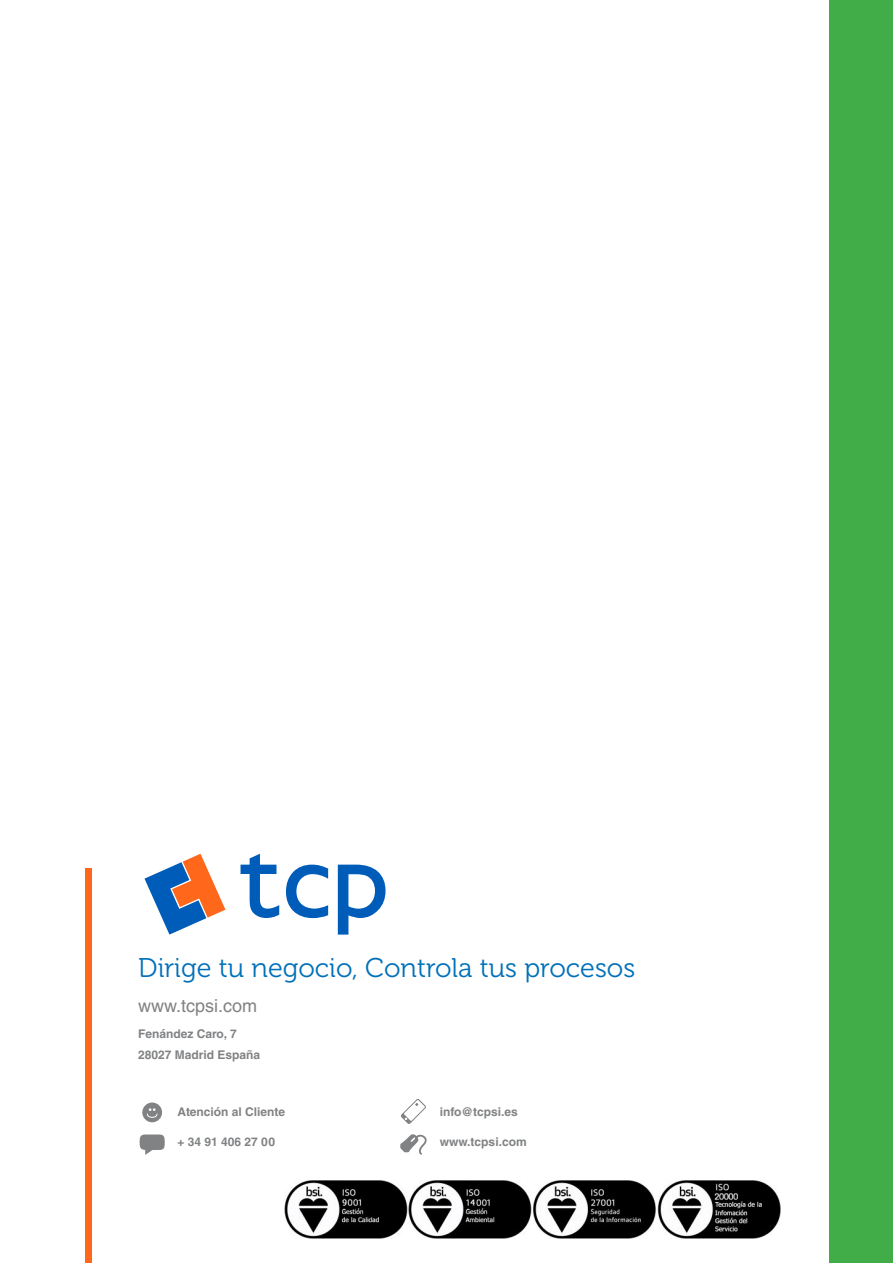
<style>
.page{position:relative;width:893px;height:1263px;background:#fff}
.page>*{position:absolute;margin:0;border:0;box-sizing:border-box;transform-origin:0 0}
.t1{font:27px "Museo 300";color:#0070b9}
.t2{font:18px "Helvetica LT Std";color:#808284}
.t3{font:700 12px/21px "Helvetica LT Std";color:#808284}
</style>
<div class="page">
<div style="left:829px;top:0;width:63px;height:1263px;background:#41ad49"></div>
<svg style="left:401px;top:1099px;width:25px;height:25px"></svg>
<svg style="left:400px;top:1134px;width:27px;height:21px"></svg>
<svg style="left:142px;top:1103px;width:20px;height:19px"></svg>
<svg style="left:140px;top:1135px;width:25px;height:20px"></svg>
<div style="left:85px;top:869px;width:6px;height:394px;background:#ff671b"></div>
<img style="left:284px;top:1181px;width:496px;height:57px">
<svg style="left:240px;top:854px;width:39px;height:64px"></svg>
<svg style="left:286px;top:865px;width:42px;height:53px"></svg>
<svg style="left:338px;top:865px;width:47px;height:70px"></svg>
<svg style="left:144px;top:854px;width:81px;height:81px"></svg>
<h1 class="t1" style="left:138px;top:958px;width:498px">Dirige tu negocio, Controla tus procesos</h1>
<h2 class="t2" style="left:138px;top:999px;width:120px">www.tcpsi.com</h2>
<p class="t3" style="left:138px;top:1024px;width:123px">Fenández Caro, 7<br>28027 Madrid España</p>
<p class="t3" style="left:177px;top:1103px;width:109px">Atención al Cliente</p>
<p class="t3" style="left:177px;top:1133px;width:99px">+ 34 91 406 27 00</p>
<p class="t3" style="left:440px;top:1102px;width:80px">info@tcpsi.es</p>
<p class="t3" style="left:440px;top:1132px;width:88px">www.tcpsi.com</p>
</div>
